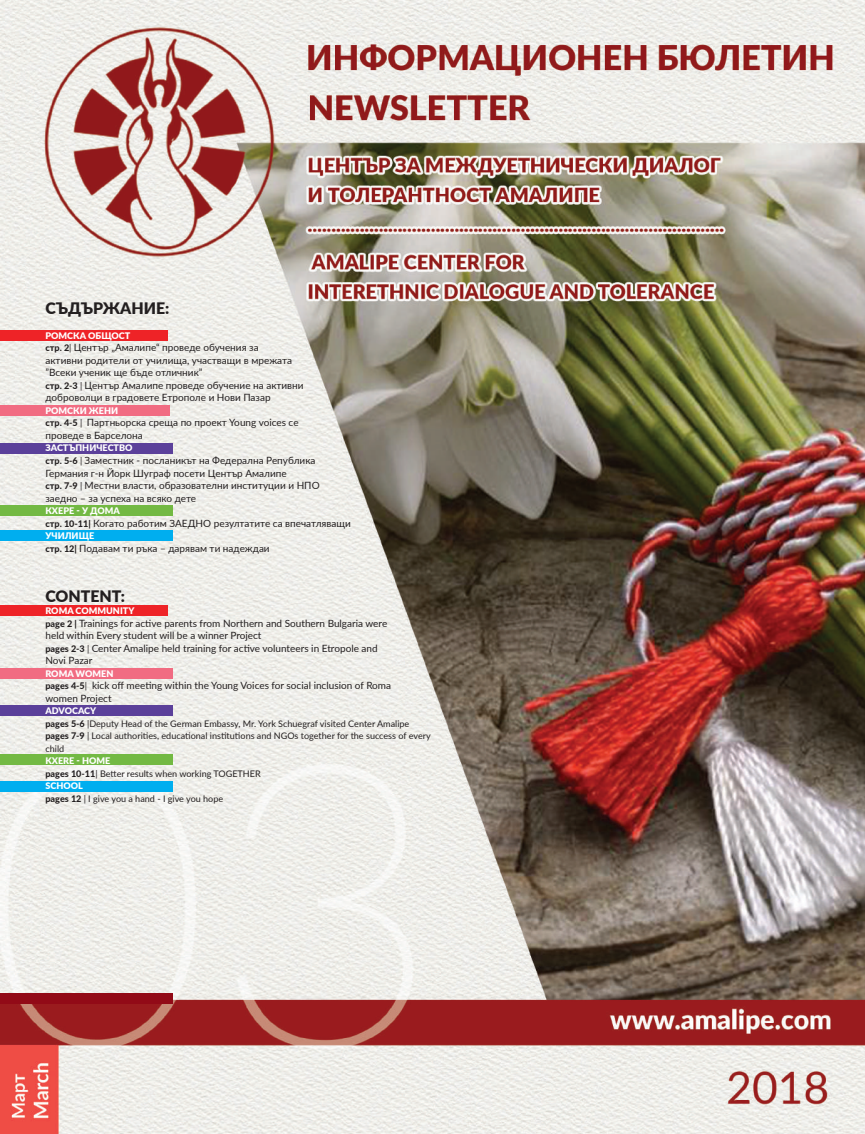
<style>
.page{position:relative;width:865px;height:1134px;background:#fff}
.page>*{position:absolute;margin:0;border:0;box-sizing:border-box;transform-origin:0 0}
.t1{font:900 15.88px "Lato";color:#231f20}
.t2{font:10px/12.5px "Lato";color:#231f20}
.t3{font:9px/12.5px "Lato";color:#231f20}
.t4{font:900 9px "Lato";color:#fff}
.s1{font-weight:800;font-size:9px}
.s2{font-size:9px}
.s3{font-weight:900;color:#fff}
.s4{font-weight:800}
</style>
<div class="page">
<img style="left:0;top:0;width:865px;height:1134px">
<div style="left:0;top:606px;width:167px;height:10px;background:#ee2327"></div>
<div style="left:0;top:330px;width:167px;height:10px;background:#ee2327"></div>
<div style="left:0;top:406px;width:170px;height:10px;background:#f16c82"></div>
<div style="left:0;top:669px;width:172px;height:10px;background:#f16c82"></div>
<div style="left:0;top:705px;width:172px;height:10px;background:#5b409a"></div>
<div style="left:0;top:506px;width:172px;height:10px;background:#73b943"></div>
<div style="left:0;top:755px;width:172px;height:10px;background:#73b943"></div>
<div style="left:0;top:444px;width:172px;height:10px;background:#5b409a"></div>
<div style="left:0;top:781px;width:172px;height:10px;background:#00aeef"></div>
<div style="left:0;top:993px;width:172px;height:10px;background:#920a17"></div>
<div style="left:0;top:531px;width:172px;height:10px;background:#00aeef"></div>
<h1 class="t1" style="left:45px;top:296px;width:125px">СЪДЪРЖАНИЕ:</h1>
<p class="t4" style="left:45px;top:329px;width:86px">РОМСКА ОБЩОСТ</p>
<p class="t2" style="left:45px;top:341px;width:260px"><span class="s1">стр. 2</span><span class="s2">|</span> Център „Амалипе“ проведе обучения за<br>активни родители от училища, участващи в мрежата ”Всеки ученик ще бъде отличник”<br><span class="s1">стр. 2-3</span> <span class="s2">|</span> Център Амалипе проведе обучение на активни доброволци в градовете Етрополе и Нови Пазар</p>
<p class="t4" style="left:45px;top:404px;width:74px">РОМСКИ ЖЕНИ</p>
<p class="t2" style="left:45px;top:416px;width:255px"><span class="s1">стр. 4-5</span> <span class="s2">|</span> Партньорска среща по проект Young voices се проведе в Барселона</p>
<p class="t4" style="left:45px;top:441px;width:89px">ЗАСТЪПНИЧЕСТВО</p>
<p class="t2" style="left:45px;top:454px;width:276px"><span class="s1">стр. 5-6</span> <span class="s2">|</span> Заместник - посланикът на Федерална Република Германия г-н Йорк Шуграф посети Център Амалипе<br><span class="s1">стр. 7-9</span> <span class="s2">|</span> Местни власти, образователни институции и НПО заедно – за успеха на всяко дете</p>
<p class="t4" style="left:45px;top:504px;width:76px">КХЕРЕ - У ДОМА</p>
<p class="t2" style="left:45px;top:516px;width:307px"><span class="s1">стр. 10-11|</span> Когато работим ЗАЕДНО резултатите са впечатляващи</p>
<p class="t4" style="left:45px;top:529px;width:50px">УЧИЛИЩЕ</p>
<p class="t2" style="left:45px;top:541px;width:226px"><span class="s1">стр. 12|</span> Подавам ти ръка – дарявам ти надеждаи</p>
<h1 class="t1" style="left:45px;top:584px;width:81px">CONTENT:</h1>
<p class="t4" style="left:45px;top:604px;width:90px">ROMA COMMUNITY</p>
<p class="t2" style="left:45px;top:616px;width:343px"><span class="s1">page 2 |</span> Trainings for active parents from Northern and Southern Bulgaria were held within Every student will be a winner Project<br><span class="s1">pages 2-3</span> <span class="s2">|</span> Center Amalipe held training for active volunteers in Etropole and Novi Pazar</p>
<p class="t4" style="left:45px;top:666px;width:69px">ROMA WOMEN</p>
<p class="t2" style="left:45px;top:679px;width:347px"><span class="s1">pages 4-5</span><span class="s2">|</span> kick off meeting within the Young Voices for social inclusion of Roma women Project</p>
<p class="t3" style="left:45px;top:704px;width:387px"><span class="s3">ADVOCACY<br></span><span class="s4">pages 5-6</span> |Deputy Head of the German Embassy, Mr. York Schuegraf visited Center Amalipe <span class="s4">pages 7-9</span> | Local authorities, educational institutions and NGOs together for the success of every child</p>
<p class="t3" style="left:45px;top:754px;width:217px"><span class="s3">KXERE - HOME<br></span><span class="s4">pages 10-11</span>| Better results when working TOGETHER<br><span class="s3">SCHOOL<br></span><span class="s4">pages 12</span> | I give you a hand - I give you hope</p>
</div>
